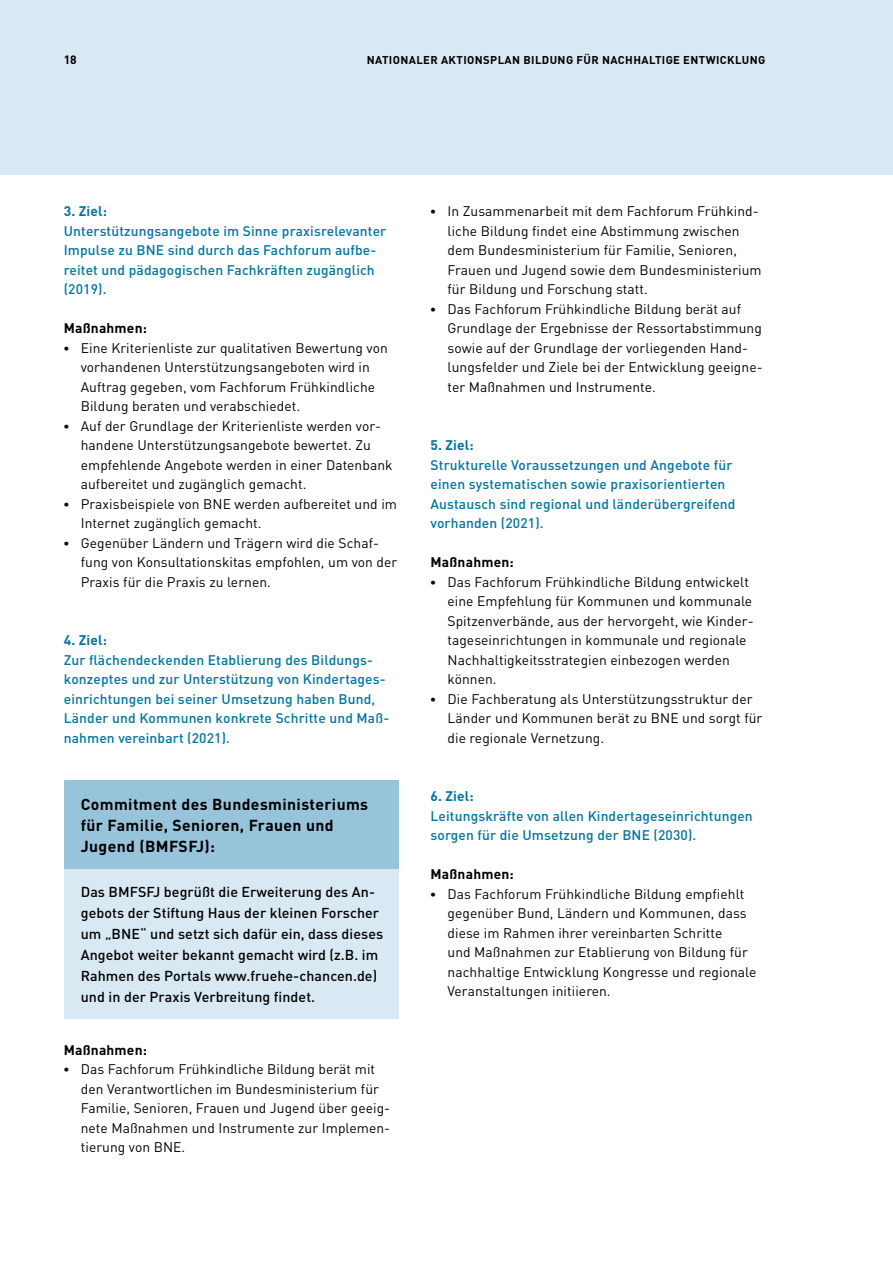
<style>
.page{position:relative;width:893px;height:1263px;background:#fff}
.page>*{position:absolute;margin:0;border:0;box-sizing:border-box;transform-origin:0 0}
.t1{font:700 15.75px/21px "DIN Pro";letter-spacing:.025em;color:#000}
.t2{font:500 14.25px/21px "DIN Pro";letter-spacing:.005em;color:#000}
.t3{font:13.8px "DIN Pro";letter-spacing:.005em;color:#000}
.t4{font:500 13.8px/19.5px "DIN Pro";letter-spacing:.01em;color:#0075a0}
.t5{font:700 13.8px "DIN Pro";letter-spacing:.015em;color:#000}
.t6{font:700 13.8px "DIN Pro";letter-spacing:.01em;color:#0075a0}
.t7{font:700 12px "DIN Pro";color:#000}
.t8{font:700 11.25px "DIN Pro";letter-spacing:.035em;color:#000}
.s1{font-family:"Bundes Sans";font-weight:700}
</style>
<div class="page">
<div style="left:0;top:0;width:893px;height:174px;background:#d8e9f3"></div>
<div style="left:64px;top:781px;width:335px;height:88px;background:#98c4db"></div>
<div style="left:64px;top:869px;width:335px;height:150px;background:#d8e9f3"></div>
<p class="t7" style="left:64px;top:52px;width:15px">18</p>
<p class="t8" style="left:367px;top:53px;width:30px">Nationa</p>
<p class="t8" style="left:416px;top:53px;width:55px">ler Aktionsp</p>
<p class="t8" style="left:498px;top:53px;width:53px">lan Bi ldung</p>
<p class="t8" style="left:576px;top:53px;width:35px">für nachha</p>
<p class="t8" style="left:649px;top:53px;width:20px">ltige</p>
<p class="t8" style="left:683px;top:53px;width:31px">Entwick</p>
<p class="t8" style="left:735px;top:53px;width:16px">lung</p>
<p class="t6" style="left:64px;top:202px;width:45px">3. Ziel:</p>
<p class="t4" style="left:64px;top:220px;width:324px">Unterstützungsangebote im Sinne praxisrelevanter Impulse zu BNE sind durch das Fachforum aufbe&shy;reitet und pädagogischen Fachkräften zugänglich (2019).</p>
<p class="t5" style="left:64px;top:319px;width:85px">Maßnahmen:</p>
<p class="t3" style="left:64px;top:338px;width:326px"><span class="s1">∙</span> Eine Kriterienliste zur qualitativen Bewertung von</p>
<p class="t3" style="left:81px;top:358px;width:291px">vorhandenen Unterstützungsangeboten wird in</p>
<p class="t3" style="left:81px;top:377px;width:296px">Auftrag gegeben, vom Fachforum Frühkindliche</p>
<p class="t3" style="left:81px;top:397px;width:221px">Bildung beraten und verabschiedet.</p>
<p class="t3" style="left:64px;top:416px;width:319px"><span class="s1">∙</span> Auf der Grundlage der Kriterienliste werden vor-</p>
<p class="t3" style="left:81px;top:436px;width:292px">handene Unterstützungsangebote bewertet. Zu</p>
<p class="t3" style="left:81px;top:455px;width:313px">empfehlende Angebote werden in einer Datenbank</p>
<p class="t3" style="left:81px;top:475px;width:227px">aufbereitet und zugänglich gemacht.</p>
<p class="t3" style="left:64px;top:494px;width:335px"><span class="s1">∙</span> Praxisbeispiele von BNE werden aufbereitet und im</p>
<p class="t3" style="left:81px;top:514px;width:182px">Internet zugänglich gemacht.</p>
<p class="t3" style="left:64px;top:533px;width:317px"><span class="s1">∙</span> Gegenüber Ländern und Trägern wird die Schaf-</p>
<p class="t3" style="left:81px;top:553px;width:318px">fung von Konsultationskitas empfohlen, um von der</p>
<p class="t3" style="left:81px;top:572px;width:192px">Praxis für die Praxis zu lernen.</p>
<p class="t6" style="left:64px;top:631px;width:45px">4. Ziel:</p>
<p class="t4" style="left:64px;top:649px;width:327px">Zur flächendeckenden Etablierung des Bildungs&shy;konzeptes und zur Unterstützung von Kindertages&shy;einrichtungen bei seiner Umsetzung haben Bund, Länder und Kommunen konkrete Schritte und Maß&shy;nahmen vereinbart (2021).</p>
<p class="t1" style="left:81px;top:793px;width:289px">Commitment des Bundesministeriums für Familie, Senioren, Frauen und<br>Jugend (BMFSFJ):</p>
<p class="t2" style="left:81px;top:880px;width:304px">Das BMFSFJ begrüßt die Erweiterung des An&shy;gebots der Stiftung Haus der kleinen Forscher um „BNE“ und setzt sich dafür ein, dass dieses Angebot weiter bekannt gemacht wird (z.B. im Rahmen des Portals www.fruehe-chancen.de) und in der Praxis Verbreitung findet.</p>
<p class="t5" style="left:64px;top:1040px;width:85px">Maßnahmen:</p>
<p class="t3" style="left:64px;top:1060px;width:313px"><span class="s1">∙</span> Das Fachforum Frühkindliche Bildung berät mit</p>
<p class="t3" style="left:81px;top:1079px;width:300px">den Verantwortlichen im Bundesministerium für</p>
<p class="t3" style="left:81px;top:1099px;width:311px">Familie, Senioren, Frauen und Jugend über geeig-</p>
<p class="t3" style="left:81px;top:1118px;width:311px">nete Maßnahmen und Instrumente zur Implemen-</p>
<p class="t3" style="left:81px;top:1138px;width:106px">tierung von BNE.</p>
<p class="t3" style="left:431px;top:202px;width:330px"><span class="s1">∙</span> In Zusammenarbeit mit dem Fachforum Frühkind-</p>
<p class="t3" style="left:448px;top:221px;width:294px">liche Bildung findet eine Abstimmung zwischen</p>
<p class="t3" style="left:448px;top:241px;width:291px">dem Bundesministerium für Familie, Senioren,</p>
<p class="t3" style="left:448px;top:260px;width:316px">Frauen und Jugend sowie dem Bundesministerium</p>
<p class="t3" style="left:448px;top:280px;width:202px">für Bildung und Forschung statt.</p>
<p class="t3" style="left:431px;top:299px;width:312px"><span class="s1">∙</span> Das Fachforum Frühkindliche Bildung berät auf</p>
<p class="t3" style="left:448px;top:319px;width:316px">Grundlage der Ergebnisse der Ressortabstimmung</p>
<p class="t3" style="left:448px;top:338px;width:302px">sowie auf der Grundlage der vorliegenden Hand-</p>
<p class="t3" style="left:448px;top:358px;width:317px">lungsfelder und Ziele bei der Entwicklung geeigne-</p>
<p class="t3" style="left:448px;top:377px;width:210px">ter Maßnahmen und Instrumente.</p>
<p class="t6" style="left:431px;top:436px;width:45px">5. Ziel:</p>
<p class="t4" style="left:431px;top:454px;width:306px">Strukturelle Voraussetzungen und Angebote für einen systematischen sowie praxisorientierten Austausch sind regional und länderübergreifend vorhanden (2021).</p>
<p class="t5" style="left:431px;top:553px;width:85px">Maßnahmen:</p>
<p class="t3" style="left:431px;top:572px;width:320px"><span class="s1">∙</span> Das Fachforum Frühkindliche Bildung entwickelt</p>
<p class="t3" style="left:448px;top:592px;width:306px">eine Empfehlung für Kommunen und kommunale</p>
<p class="t3" style="left:448px;top:611px;width:308px">Spitzenverbände, aus der hervorgeht, wie Kinder-</p>
<p class="t3" style="left:448px;top:631px;width:301px">tageseinrichtungen in kommunale und regionale</p>
<p class="t3" style="left:448px;top:650px;width:284px">Nachhaltigkeitsstrategien einbezogen werden</p>
<p class="t3" style="left:448px;top:670px;width:51px">können.</p>
<p class="t3" style="left:431px;top:689px;width:324px"><span class="s1">∙</span> Die Fachberatung als Unterstützungsstruktur der</p>
<p class="t3" style="left:448px;top:709px;width:316px">Länder und Kommunen berät zu BNE und sorgt für</p>
<p class="t3" style="left:448px;top:728px;width:158px">die regionale Vernetzung.</p>
<p class="t6" style="left:431px;top:787px;width:45px">6. Ziel:</p>
<p class="t4" style="left:431px;top:805px;width:324px">Leitungskräfte von allen Kindertageseinrichtungen sorgen für die Umsetzung der BNE (2030).</p>
<p class="t5" style="left:431px;top:865px;width:85px">Maßnahmen:</p>
<p class="t3" style="left:431px;top:884px;width:315px"><span class="s1">∙</span> Das Fachforum Frühkindliche Bildung empfiehlt</p>
<p class="t3" style="left:448px;top:904px;width:301px">gegenüber Bund, Ländern und Kommunen, dass</p>
<p class="t3" style="left:448px;top:923px;width:276px">diese im Rahmen ihrer vereinbarten Schritte</p>
<p class="t3" style="left:448px;top:943px;width:302px">und Maßnahmen zur Etablierung von Bildung für</p>
<p class="t3" style="left:448px;top:962px;width:310px">nachhaltige Entwicklung Kongresse und regionale</p>
<p class="t3" style="left:448px;top:982px;width:165px">Veranstaltungen initiieren.</p>
</div>
